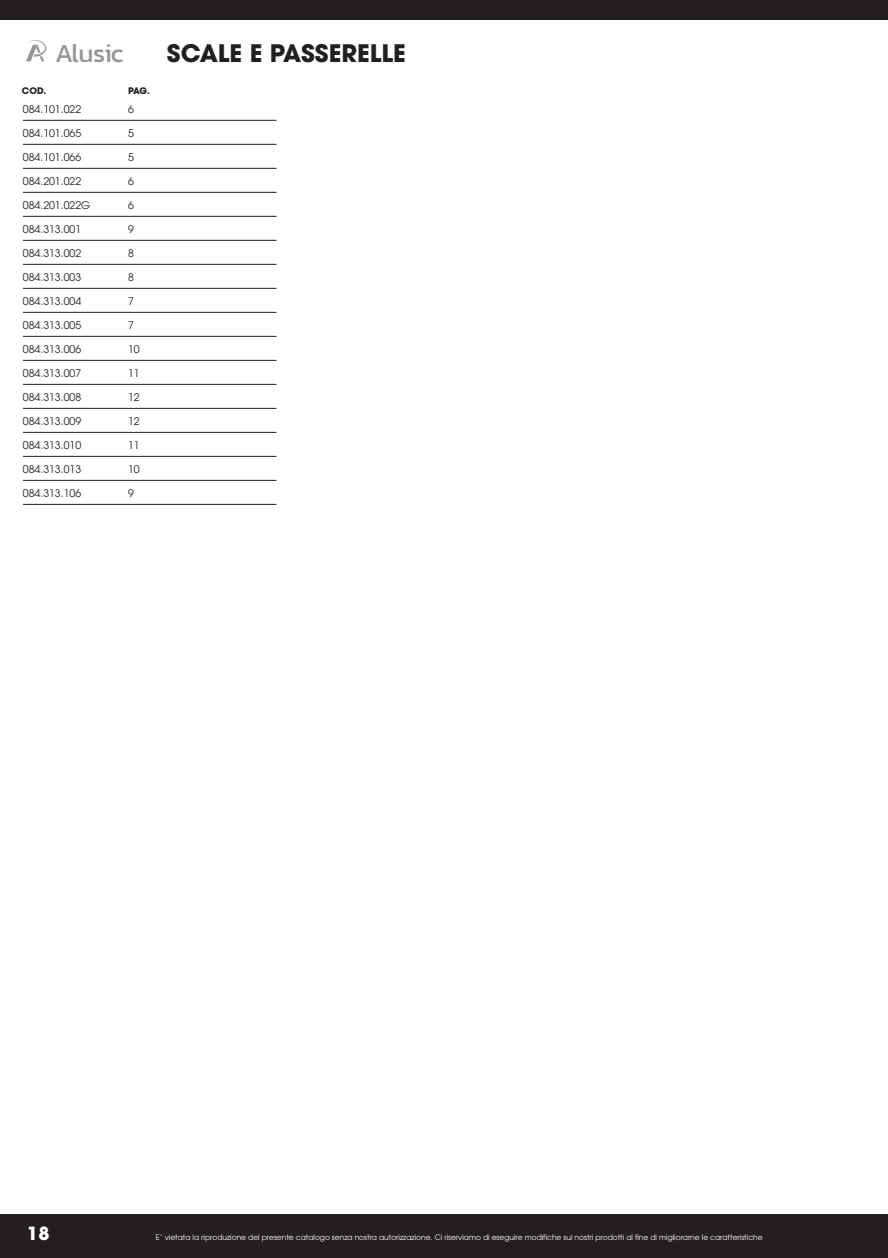
<style>
.page{position:relative;width:888px;height:1258px;background:#fff}
.page>*{position:absolute;margin:0;border:0;box-sizing:border-box;transform-origin:0 0}
.t1{font:26.4px "Kanit";letter-spacing:-.035em;color:#939598}
.t2{font:700 24px "Avant Garde";color:#231f20}
.t3{font:700 18px "Avant Garde";color:#fff}
.t4{font:10.5px "Avant Garde";color:#231f20}
.t5{font:700 9px "Avant Garde";letter-spacing:-.02em;color:#231f20}
.t6{font:7.5px "Avant Garde";color:#fff}
</style>
<div class="page">
<div style="left:0;top:1215px;width:888px;height:43px;background:#231f20"></div>
<div style="left:0;top:0;width:888px;height:19px;background:#231f20"></div>
<svg style="left:26px;top:40px;width:20px;height:21px"></svg>
<hr style="left:23px;top:120px;width:253px;height:1px;background:#231f20">
<hr style="left:23px;top:144px;width:253px;height:1px;background:#231f20">
<hr style="left:23px;top:168px;width:253px;height:1px;background:#231f20">
<hr style="left:23px;top:192px;width:253px;height:1px;background:#231f20">
<hr style="left:23px;top:216px;width:253px;height:1px;background:#231f20">
<hr style="left:23px;top:240px;width:253px;height:1px;background:#231f20">
<hr style="left:23px;top:264px;width:253px;height:1px;background:#231f20">
<hr style="left:23px;top:288px;width:253px;height:1px;background:#231f20">
<hr style="left:23px;top:312px;width:253px;height:1px;background:#231f20">
<hr style="left:23px;top:336px;width:253px;height:1px;background:#231f20">
<hr style="left:23px;top:360px;width:253px;height:1px;background:#231f20">
<hr style="left:23px;top:384px;width:253px;height:1px;background:#231f20">
<hr style="left:23px;top:408px;width:253px;height:1px;background:#231f20">
<hr style="left:23px;top:432px;width:253px;height:1px;background:#231f20">
<hr style="left:23px;top:456px;width:253px;height:1px;background:#231f20">
<hr style="left:23px;top:480px;width:253px;height:1px;background:#231f20">
<hr style="left:23px;top:504px;width:253px;height:1px;background:#231f20">
<h1 class="t1" style="left:55px;top:34px;width:70px">Alusic</h1>
<h2 class="t2" style="left:167px;top:37px;width:240px">SCALE E PASSERELLE</h2>
<p class="t5" style="left:22px;top:85px;width:26px">COD.</p>
<p class="t5" style="left:128px;top:85px;width:23px">PAG.</p>
<p class="t4" style="left:23px;top:103px;width:60px">084.101.022</p>
<p class="t4" style="left:128px;top:103px;width:7px">6</p>
<p class="t4" style="left:23px;top:127px;width:60px">084.101.065</p>
<p class="t4" style="left:128px;top:127px;width:7px">5</p>
<p class="t4" style="left:23px;top:151px;width:60px">084.101.066</p>
<p class="t4" style="left:128px;top:151px;width:7px">5</p>
<p class="t4" style="left:23px;top:175px;width:60px">084.201.022</p>
<p class="t4" style="left:128px;top:175px;width:7px">6</p>
<p class="t4" style="left:23px;top:199px;width:69px">084.201.022G</p>
<p class="t4" style="left:128px;top:199px;width:7px">6</p>
<p class="t4" style="left:23px;top:223px;width:60px">084.313.001</p>
<p class="t4" style="left:128px;top:223px;width:7px">9</p>
<p class="t4" style="left:23px;top:247px;width:60px">084.313.002</p>
<p class="t4" style="left:128px;top:247px;width:7px">8</p>
<p class="t4" style="left:23px;top:271px;width:60px">084.313.003</p>
<p class="t4" style="left:128px;top:271px;width:7px">8</p>
<p class="t4" style="left:23px;top:295px;width:60px">084.313.004</p>
<p class="t4" style="left:128px;top:295px;width:7px">7</p>
<p class="t4" style="left:23px;top:319px;width:60px">084.313.005</p>
<p class="t4" style="left:128px;top:319px;width:7px">7</p>
<p class="t4" style="left:23px;top:343px;width:60px">084.313.006</p>
<p class="t4" style="left:128px;top:343px;width:13px">10</p>
<p class="t4" style="left:23px;top:367px;width:60px">084.313.007</p>
<p class="t4" style="left:128px;top:367px;width:13px">11</p>
<p class="t4" style="left:23px;top:391px;width:60px">084.313.008</p>
<p class="t4" style="left:128px;top:391px;width:13px">12</p>
<p class="t4" style="left:23px;top:415px;width:60px">084.313.009</p>
<p class="t4" style="left:128px;top:415px;width:13px">12</p>
<p class="t4" style="left:23px;top:439px;width:60px">084.313.010</p>
<p class="t4" style="left:128px;top:439px;width:13px">11</p>
<p class="t4" style="left:23px;top:463px;width:60px">084.313.013</p>
<p class="t4" style="left:128px;top:463px;width:13px">10</p>
<p class="t4" style="left:23px;top:487px;width:60px">084.313.106</p>
<p class="t4" style="left:128px;top:487px;width:7px">9</p>
<h3 class="t3" style="left:27px;top:1222px;width:24px">18</h3>
<p class="t6" style="left:156px;top:1233px;width:608px">E’ vietata la riproduzione del presente catalogo senza nostra autorizzazione. Ci riserviamo di eseguire modifiche sui nostri prodotti al fine di migliorarne le caratteristiche</p>
</div>
